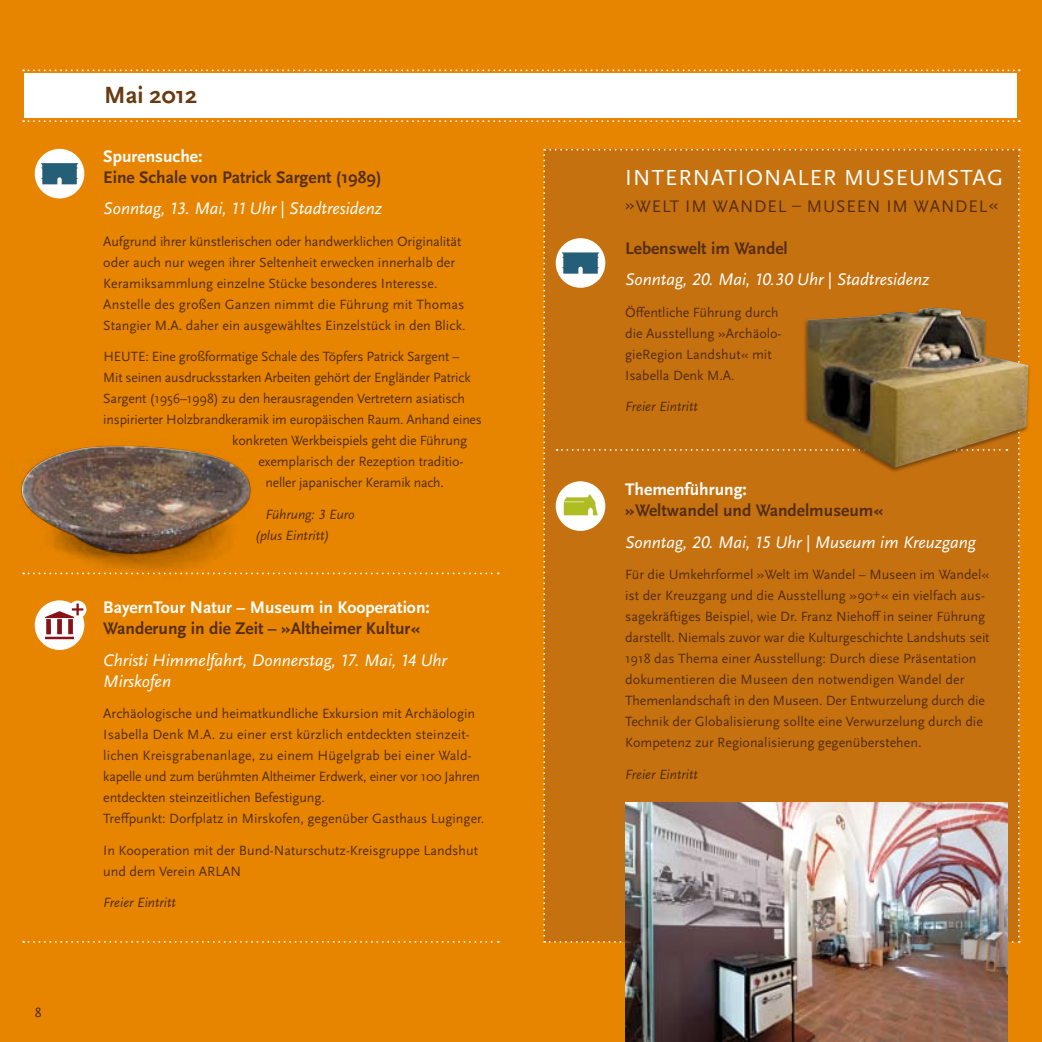
<style>
.page{position:relative;width:1042px;height:1042px;background:#fff}
.page>*{position:absolute;margin:0;border:0;box-sizing:border-box;transform-origin:0 0}
.t1{font:700 24.5px "Scala Sans OT";color:#683a10}
.t2{font:22.75px "Scala Sans OT";color:#fff}
.t3{font:italic 17.5px/31.5px "Scala Sans OT";color:#fff}
.t4{font:700 17.5px/31.5px "Scala Sans OT";color:#552e15}
.t5{font:700 17.5px "Scala Sans OT";color:#fff}
.t6{font:17.5px "Scala Sans OT";letter-spacing:.05em;color:#552e15}
.t7{font:14px/21px "Scala Sans OT";color:#552e15}
.t8{font:italic 14px/21px "Scala Sans OT";color:#552e15}
.s1{font-weight:400;font-style:italic;color:#fff}
.s2{font-weight:400;color:#fff}
.s3{font-weight:700;font-style:normal;color:#552e15}
.s4{font-style:normal}
</style>
<div class="page">
<div style="left:0;top:0;width:521px;height:1042px;background:#e78500"></div>
<div style="left:521px;top:0;width:521px;height:1042px;background:#e78500"></div>
<div style="left:25px;top:73px;width:992px;height:45px;background:#fff"></div>
<svg style="left:23px;top:120px;width:997px;height:2px"></svg>
<svg style="left:23px;top:69px;width:997px;height:2px"></svg>
<svg style="left:23px;top:941px;width:476px;height:2px"></svg>
<svg style="left:262px;top:572px;width:237px;height:2px"></svg>
<div style="left:35px;top:149px;width:49px;height:49px;background:#fff;border-radius:50%"></div>
<svg style="left:41px;top:163px;width:38px;height:21px"></svg>
<div style="left:35px;top:600px;width:49px;height:50px;background:#fff;border-radius:50%"></div>
<svg style="left:69px;top:600px;width:17px;height:18px"></svg>
<svg style="left:45px;top:605px;width:38px;height:29px"></svg>
<hr style="left:45px;top:637px;width:29px;height:2px;background:#891218">
<hr style="left:44px;top:618px;width:31px;height:1px;background:#fff">
<div style="left:543px;top:149px;width:477px;height:794px;background:#c67110"></div>
<img style="left:625px;top:802px;width:382px;height:240px">
<div style="left:803px;top:306px;width:228px;height:167px;background:#000;opacity:.4"></div>
<img style="left:807px;top:308px;width:221px;height:160px">
<img style="left:22px;top:445px;width:237px;height:160px">
<img style="left:21px;top:446px;width:232px;height:107px">
<p class="t7" style="left:35px;top:1002px;width:8px">8</p>
<h1 class="t1" style="left:104px;top:81px;width:95px">Mai 2012</h1>
<p class="t5" style="left:103px;top:146px;width:101px">Spurensuche:</p>
<p class="t4" style="left:103px;top:161px;width:280px">Eine Schale von Patrick Sargent (1989)<br><span class="s1">Sonntag, 13. Mai, 11 Uhr</span> <span class="s2">|</span> <span class="s1">Stadtresidenz</span></p>
<p class="t7" style="left:103px;top:231px;width:364px">Aufgrund ihrer künstlerischen oder handwerklichen Originalität oder auch nur wegen ihrer Seltenheit erwecken innerhalb der Keramiksammlung einzelne Stücke besonderes Interesse.<br>Anstelle des großen Ganzen nimmt die Führung mit Thomas Stangier M.A. daher ein ausgewähltes Einzelstück in den Blick.</p>
<p class="t7" style="left:103px;top:346px;width:19px">Heute</p>
<p class="t7" style="left:145px;top:346px;width:315px">: Eine großformatige Schale des Töpfers Patrick Sargent –</p>
<p class="t7" style="left:103px;top:367px;width:369px">Mit seinen ausdrucksstarken Arbeiten gehört der Engländer Patrick</p>
<p class="t7" style="left:103px;top:388px;width:363px">Sargent (1956–1998) zu den herausragenden Vertretern asiatisch</p>
<p class="t7" style="left:103px;top:409px;width:380px">inspirierter Holzbrandkeramik im europäischen Raum. Anhand eines</p>
<p class="t7" style="left:232px;top:430px;width:236px">konkreten Werkbeispiels geht die Führung</p>
<p class="t7" style="left:258px;top:451px;width:206px">exemplarisch der Rezeption traditio-</p>
<p class="t7" style="left:265px;top:472px;width:180px">neller japanischer Keramik nach.</p>
<p class="t8" style="left:255px;top:504px;width:101px;text-indent:10px">Führung: 3 Euro (plus Eintritt)</p>
<p class="t5" style="left:103px;top:598px;width:328px">BayernTour Natur – Museum in Kooperation:</p>
<p class="t4" style="left:103px;top:613px;width:318px">Wanderung in die Zeit – »Altheimer Kultur«</p>
<p class="t3" style="left:103px;top:650px;width:345px;line-height:21px">Christi Himmelfahrt, Donnerstag, 17. Mai, 14 Uhr<br>Mirskofen</p>
<p class="t7" style="left:103px;top:703px;width:382px">Archäologische und heimatkundliche Exkursion mit Archäologin Isabella Denk M.A. zu einer erst kürzlich entdeckten steinzeit&shy;lichen Kreisgrabenanlage, zu einem Hügelgrab bei einer Wald&shy;kapelle und zum berühmten Altheimer Erdwerk, einer vor 100 Jahren entdeckten steinzeitlichen Befestigung.<br>Treffpunkt: Dorfplatz in Mirskofen, gegenüber Gasthaus Luginger.</p>
<p class="t7" style="left:103px;top:840px;width:376px">In Kooperation mit der Bund-Naturschutz-Kreisgruppe Landshut und dem Verein ARLAN</p>
<p class="t8" style="left:103px;top:892px;width:74px">Freier Eintritt</p>
<h2 class="t2" style="left:625px;top:166px;width:24px">Internationaler</h2>
<h2 class="t2" style="left:844px;top:166px;width:37px">Museumstag</h2>
<p class="t6" style="left:625px;top:196px;width:37px">»Welt</p>
<p class="t6" style="left:685px;top:196px;width:56px">im Wandel</p>
<p class="t6" style="left:792px;top:196px;width:43px">– Museen</p>
<p class="t6" style="left:886px;top:196px;width:56px">im Wandel</p>
<p class="t6" style="left:988px;top:196px;width:11px">«</p>
<p class="t3" style="left:625px;top:232px;width:306px"><span class="s3">Lebenswelt im Wandel<br></span>Sonntag, 20. Mai, 10.30 Uhr <span class="s4">|</span> Stadtresidenz</p>
<p class="t7" style="left:625px;top:302px;width:158px">Öffentliche Führung durch die Ausstellung »Archäolo&shy;gieRegion Landshut« mit<br>Isabella Denk M.A.</p>
<p class="t8" style="left:625px;top:396px;width:74px">Freier Eintritt</p>
<p class="t5" style="left:625px;top:480px;width:123px">Themenführung:</p>
<p class="t3" style="left:625px;top:495px;width:352px"><span class="s3">»Weltwandel und Wandelmuseum«<br></span>Sonntag, 20. Mai, 15 Uhr <span class="s4">|</span> Museum im Kreuzgang</p>
<p class="t7" style="left:625px;top:564px;width:366px">Für die Umkehrformel »Welt im Wandel – Museen im Wandel« ist der Kreuzgang und die Ausstellung »90+« ein vielfach aus&shy;sagekräftiges Beispiel, wie Dr. Franz Niehoff in seiner Führung darstellt. Niemals zuvor war die Kulturgeschichte Landshuts seit 1918 das Thema einer Ausstellung: Durch diese Präsentation dokumentieren die Museen den notwendigen Wandel der Themenlandschaft in den Museen. Der Entwurzelung durch die Technik der Globalisierung sollte eine Verwurzelung durch die Kompetenz zur Regionalisierung gegenüberstehen.</p>
<p class="t8" style="left:625px;top:764px;width:74px">Freier Eintritt</p>
</div>
